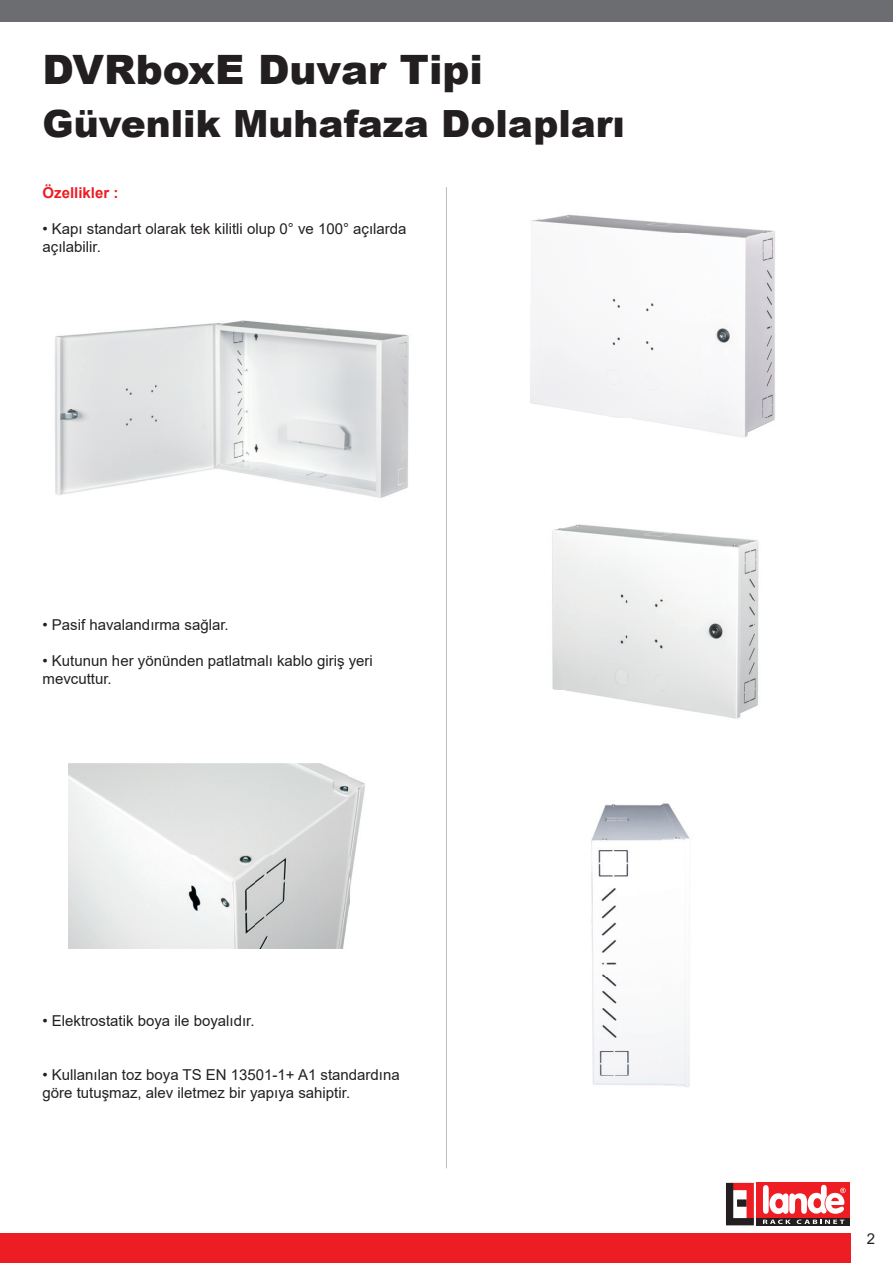
<style>
.page{position:relative;width:893px;height:1263px;background:#fff}
.page>*{position:absolute;margin:0;border:0;box-sizing:border-box;transform-origin:0 0}
.t1{font:900 40.5px "Arial";color:#231f20}
.t2{font:900 37.5px "Arial";color:#231f20}
.t3{font:15px/18px "Arial";color:#231f20}
.t4{font:700 15px "Arial";color:#ee1d23}
</style>
<div class="page">
<div style="left:0;top:0;width:893px;height:21px;background:#6c6d70"></div>
<div style="left:0;top:1233px;width:850px;height:30px;background:#ee1d23"></div>
<div style="left:757px;top:1217px;width:93px;height:8px;background:#231f20"></div>
<div style="left:757px;top:1183px;width:93px;height:35px;background:#ee1d23"></div>
<svg style="left:726px;top:1183px;width:28px;height:42px"></svg>
<div style="left:737px;top:1199px;width:10px;height:8px;background:#231f20"></div>
<svg style="left:763px;top:1185px;width:83px;height:39px"></svg>
<img style="left:55px;top:320px;width:354px;height:178px">
<hr style="left:446px;top:187px;width:1px;height:981px;background:#bcbdc0">
<img style="left:530px;top:214px;width:245px;height:224px">
<img style="left:552px;top:524px;width:207px;height:195px">
<img style="left:68px;top:764px;width:297px;height:184px">
<img style="left:591px;top:803px;width:99px;height:284px">
<h1 class="t1" style="left:43px;top:40px;width:442px">DVRboxE Duvar Tipi</h1>
<h2 class="t2" style="left:43px;top:96px;width:584px">Güvenlik Muhafaza Dolapları</h2>
<p class="t4" style="left:43px;top:182px;width:77px">Özellikler :</p>
<p class="t3" style="left:43px;top:220px;width:366px">• Kapı standart olarak tek kilitli olup 0° ve 100° açılarda açılabilir.</p>
<p class="t3" style="left:43px;top:616px;width:188px">• Pasif havalandırma sağlar.</p>
<p class="t3" style="left:43px;top:652px;width:332px">• Kutunun her yönünden patlatmalı kablo giriş yeri mevcuttur.</p>
<p class="t3" style="left:43px;top:1012px;width:214px">• Elektrostatik boya ile boyalıdır.</p>
<p class="t3" style="left:43px;top:1066px;width:359px">• Kullanılan toz boya TS EN 13501-1+ A1 standardına göre tutuşmaz, alev iletmez bir yapıya sahiptir.</p>
<p class="t3" style="left:867px;top:1230px;width:10px">2</p>
</div>
